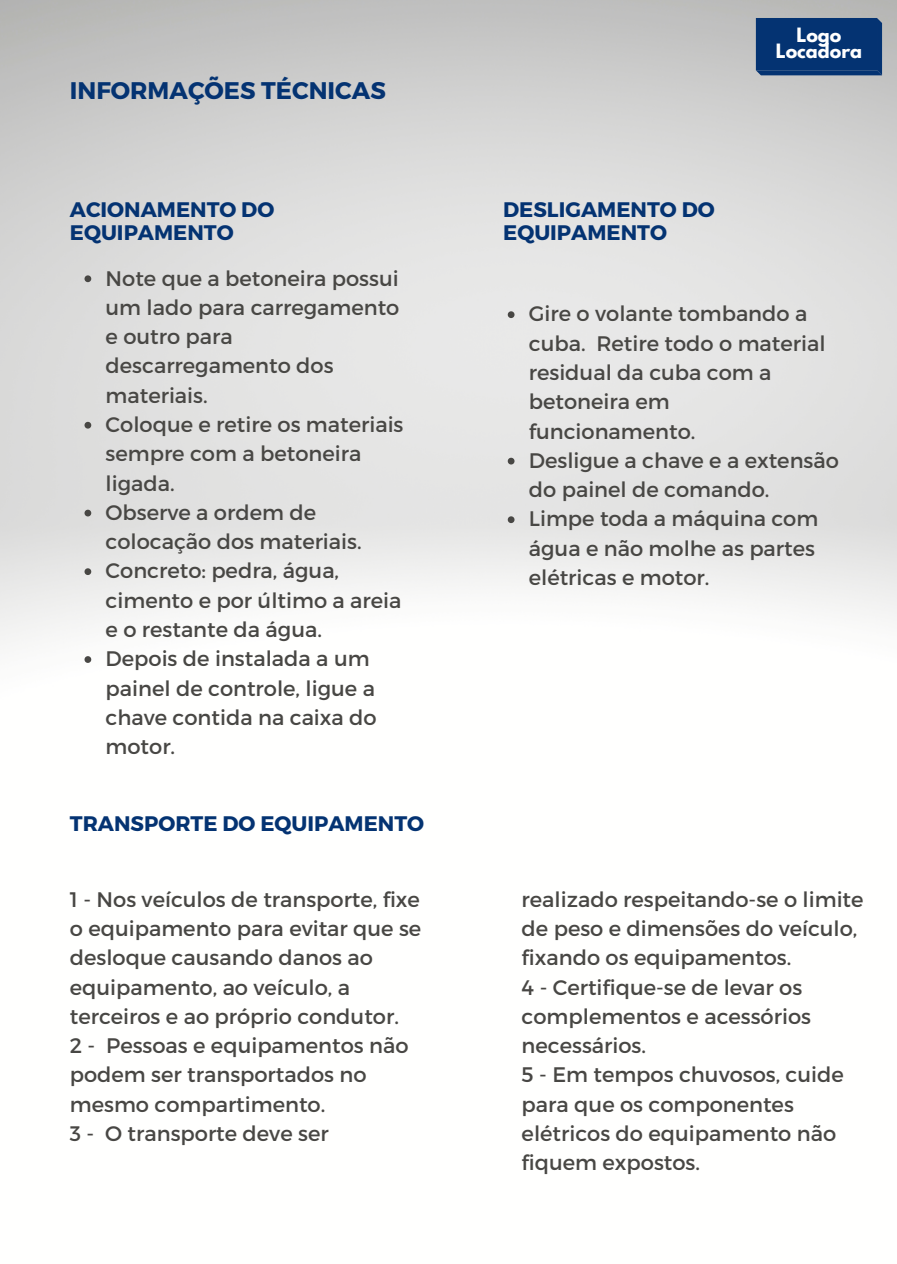
<style>
.page{position:relative;width:897px;height:1264px;background:#fff}
.page>*{position:absolute;margin:0;border:0;box-sizing:border-box;transform-origin:0 0}
.t1{font:700 24px "Montserrat";color:#043372}
.t2{font:21px/29.2px "Montserrat";color:#484744}
.t3{font:700 21px/22.5px "Montserrat";color:#043372}
.t4{font:700 17.55px/16.4px "League Spartan";color:#fff;text-align:center}
</style>
<div class="page">
<svg style="left:84px;top:275px;width:7px;height:7px"></svg>
<svg style="left:84px;top:422px;width:7px;height:6px"></svg>
<svg style="left:84px;top:509px;width:7px;height:7px"></svg>
<svg style="left:84px;top:568px;width:7px;height:7px"></svg>
<svg style="left:84px;top:656px;width:7px;height:7px"></svg>
<svg style="left:508px;top:311px;width:6px;height:7px"></svg>
<svg style="left:508px;top:458px;width:6px;height:6px"></svg>
<svg style="left:508px;top:516px;width:6px;height:7px"></svg>
<div style="left:756px;top:18px;width:126px;height:57px;background:#043372"></div>
<p class="t1" style="left:70px;top:75px;width:317px">INFORMAÇÕES TÉCNICAS</p>
<p class="t3" style="left:70px;top:197px;width:206px">ACIONAMENTO DO<br>EQUIPAMENTO</p>
<p class="t3" style="left:503px;top:197px;width:213px">DESLIGAMENTO DO<br>EQUIPAMENTO</p>
<p class="t4" style="left:776px;top:29px;width:88px">Logo<br>Locadora</p>
<p class="t2" style="left:106px;top:262px;width:295px">Note que a betoneira possui um lado para carregamento e outro para descarregamento dos materiais.</p>
<p class="t2" style="left:106px;top:409px;width:299px">Coloque e retire os materiais sempre com a betoneira ligada.</p>
<p class="t2" style="left:106px;top:496px;width:257px">Observe a ordem de colocação dos materiais.</p>
<p class="t2" style="left:106px;top:555px;width:297px">Concreto: pedra, água, cimento e por último a areia e o restante da água.</p>
<p class="t2" style="left:106px;top:643px;width:273px">Depois de instalada a um painel de controle, ligue a chave contida na caixa do motor.</p>
<p class="t3" style="left:70px;top:811px;width:356px">TRANSPORTE DO EQUIPAMENTO</p>
<p class="t2" style="left:70px;top:883px;width:353px">1 - Nos veículos de transporte, fixe o equipamento para evitar que se desloque causando danos ao equipamento, ao veículo, a terceiros e ao próprio condutor.</p>
<p class="t2" style="left:70px;top:1030px;width:340px">2 - Pessoas e equipamentos não podem ser transportados no mesmo compartimento.</p>
<p class="t2" style="left:70px;top:1117px;width:260px">3 - O transporte deve ser</p>
<p class="t2" style="left:529px;top:298px;width:298px">Gire o volante tombando a cuba. Retire todo o material residual da cuba com a betoneira em funcionamento.</p>
<p class="t2" style="left:529px;top:445px;width:311px">Desligue a chave e a extensão do painel de comando.</p>
<p class="t2" style="left:529px;top:503px;width:291px">Limpe toda a máquina com água e não molhe as partes elétricas e motor.</p>
<p class="t2" style="left:521px;top:883px;width:343px">realizado respeitando-se o limite de peso e dimensões do veículo, fixando os equipamentos.</p>
<p class="t2" style="left:521px;top:971px;width:291px">4 - Certifique-se de levar os complementos e acessórios necessários.</p>
<p class="t2" style="left:521px;top:1059px;width:324px">5 - Em tempos chuvosos, cuide para que os componentes elétricos do equipamento não fiquem expostos.</p>
</div>
